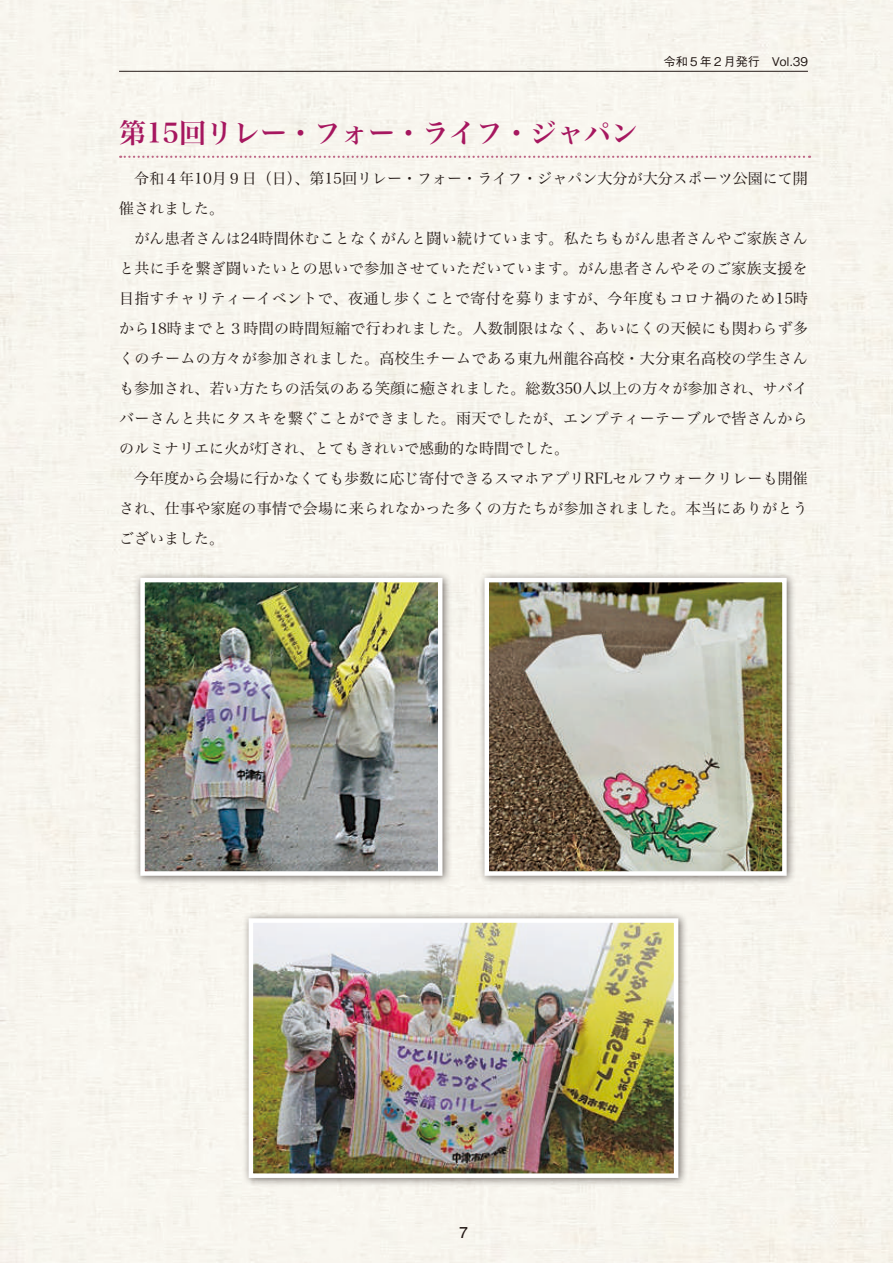
<style>
.page{position:relative;width:893px;height:1263px;background:#fff}
.page>*{position:absolute;margin:0;border:0;box-sizing:border-box;transform-origin:0 0}
.t1{font:27px "Hiragino Serif Pr 6 N W6";color:#a6175f}
.t2{font:15px/30px "Hiragino Serif Pr 6 N W3";letter-spacing:.02em;color:#231916}
.t3{font:700 15px "Futo Go B101 Pr 6 N";color:#231916}
.t4{font:500 12px "Gothic BBB Pr 6 N";color:#231916}
</style>
<div class="page">
<svg style="left:120px;top:156px;width:690px;height:2px"></svg>
<div style="left:134px;top:571px;width:318px;height:314px;background:#231916;opacity:.6"></div>
<img style="left:145px;top:583px;width:292px;height:288px">
<div style="left:140px;top:578px;width:302px;height:298px;border:4px solid #fff"></div>
<div style="left:478px;top:571px;width:318px;height:314px;background:#231916;opacity:.6"></div>
<img style="left:489px;top:583px;width:293px;height:288px">
<div style="left:484px;top:578px;width:303px;height:298px;border:4px solid #fff"></div>
<div style="left:242px;top:911px;width:446px;height:276px;background:#231916;opacity:.6"></div>
<img style="left:254px;top:923px;width:419px;height:250px">
<div style="left:249px;top:918px;width:429px;height:260px;border:4px solid #fff"></div>
<hr style="left:119px;top:71px;width:689px;height:1px;background:#231916">
<p class="t4" style="left:664px;top:52px;width:146px">令和５年２月発行　Vol.39</p>
<h1 class="t1" style="left:119px;top:109px;width:521px">第15回リレー・フォー・ライフ・ジャパン</h1>
<p class="t2" style="left:119px;top:162px;width:691px">　令和４年10月９日（日）、第15回リレー・フォー・ライフ・ジャパン大分が大分スポーツ公園にて開催されました。<br>　がん患者さんは24時間休むことなくがんと闘い続けています。私たちもがん患者さんやご家族さんと共に手を繋ぎ闘いたいとの思いで参加させていただいています。がん患者さんやそのご家族支援を目指すチャリティーイベントで、夜通し歩くことで寄付を募りますが、今年度もコロナ禍のため15時から18時までと３時間の時間短縮で行われました。人数制限はなく、あいにくの天候にも関わらず多くのチームの方々が参加されました。高校生チームである東九州龍谷高校・大分東名高校の学生さんも参加され、若い方たちの活気のある笑顔に癒されました。総数350人以上の方々が参加され、サバイバーさんと共にタスキを繋ぐことができました。雨天でしたが、エンプティーテーブルで皆さんからのルミナリエに火が灯され、とてもきれいで感動的な時間でした。<br>　今年度から会場に行かなくても歩数に応じ寄付できるスマホアプリRFLセルフウォークリレーも開催され、仕事や家庭の事情で会場に来られなかった多くの方たちが参加されました。本当にありがとうございました。</p>
<p class="t3" style="left:459px;top:1220px;width:10px">7</p>
</div>
